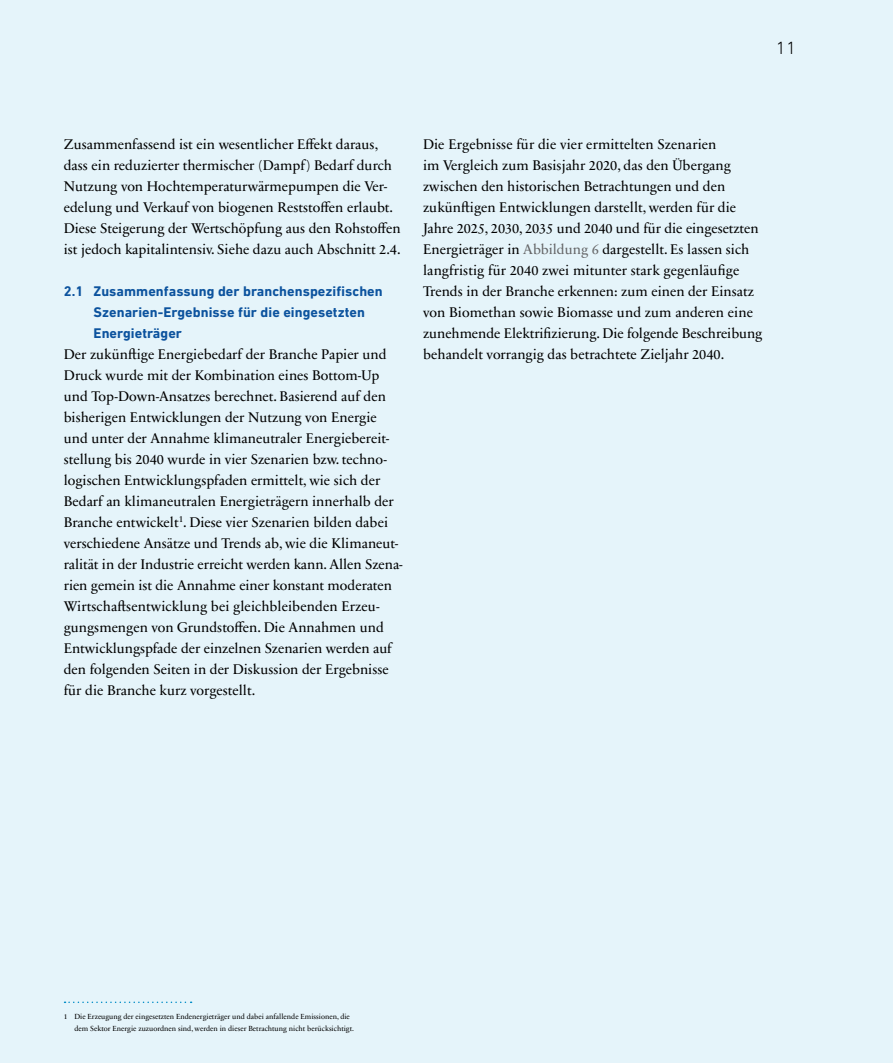
<style>
.page{position:relative;width:893px;height:1063px;background:#e5f4fa}
.page>*{position:absolute;margin:0;border:0;box-sizing:border-box;transform-origin:0 0}
.t1{font:300 18px "DIN Next LT Pro";color:#000}
.t2{font:14.25px/21px "Sabon Next LT Pro";color:#000}
.t3{font:700 14.25px/21px "DIN Next LT Pro";letter-spacing:.005em;color:#0c539e}
.t4{font:7.5px/12px "Sabon Next LT Pro";color:#000}
.s1{color:#646567}
</style>
<div class="page">
<svg style="left:65px;top:1002px;width:127px;height:1px"></svg>
<p class="t1" style="left:776px;top:37px;width:22px">11</p>
<p class="t2" style="left:64px;top:133px;width:338px">Zusammenfassend ist ein wesentlicher Effekt daraus, dass ein reduzierter thermischer (Dampf) Bedarf durch Nutzung von Hochtemperaturwärmepumpen die Ver&shy;edelung und Verkauf von biogenen Reststoffen erlaubt.<br>Diese Steigerung der Wertschöpfung aus den Rohstoffen ist jedoch kapitalintensiv. Siehe dazu auch Abschnitt 2.4.</p>
<p class="t3" style="left:94px;top:280px;width:291px;text-indent:-30px">2.1 Zusammenfassung der branchenspezifischen<br>Szenarien-Ergebnisse für die eingesetzten<br>Energieträger</p>
<p class="t2" style="left:64px;top:343px;width:340px">Der zukünftige Energiebedarf der Branche Papier und Druck wurde mit der Kombination eines Bottom-Up und Top-Down-Ansatzes berechnet. Basierend auf den bisherigen Entwicklungen der Nutzung von Energie und unter der Annahme klimaneutraler Energiebereit&shy;stellung bis 2040 wurde in vier Szenarien bzw. techno&shy;logischen Entwicklungspfaden ermittelt, wie sich der Bedarf an klimaneutralen Energieträgern innerhalb der Branche entwickelt<sup>1</sup>. Diese vier Szenarien bilden dabei verschiedene Ansätze und Trends ab, wie die Klimaneut&shy;ralität in der Industrie erreicht werden kann. Allen Szena&shy;rien gemein ist die Annahme einer konstant moderaten Wirtschaftsentwicklung bei gleichbleibenden Erzeu&shy;gungsmengen von Grundstoffen. Die Annahmen und Entwicklungspfade der einzelnen Szenarien werden auf den folgenden Seiten in der Diskussion der Ergebnisse für die Branche kurz vorgestellt.</p>
<p class="t2" style="left:423px;top:133px;width:341px">Die Ergebnisse für die vier ermittelten Szenarien<br>im Vergleich zum Basisjahr 2020, das den Übergang zwischen den historischen Betrachtungen und den zukünftigen Entwicklungen darstellt, werden für die Jahre 2025, 2030, 2035 und 2040 und für die eingesetzten Energieträger in <span class="s1">Abbildung 6</span> dargestellt. Es lassen sich langfristig für 2040 zwei mitunter stark gegenläufige Trends in der Branche erkennen: zum einen der Einsatz von Biomethan sowie Biomasse und zum anderen eine zunehmende Elektrifizierung. Die folgende Beschreibung behandelt vorrangig das betrachtete Zieljahr 2040.</p>
<p class="t4" style="left:74px;top:1010px;width:281px;text-indent:-11px">1 Die Erzeugung der eingesetzten Endenergieträger und dabei anfallende Emissionen, die dem Sektor Energie zuzuordnen sind, werden in dieser Betrachtung nicht berücksichtigt.</p>
</div>
